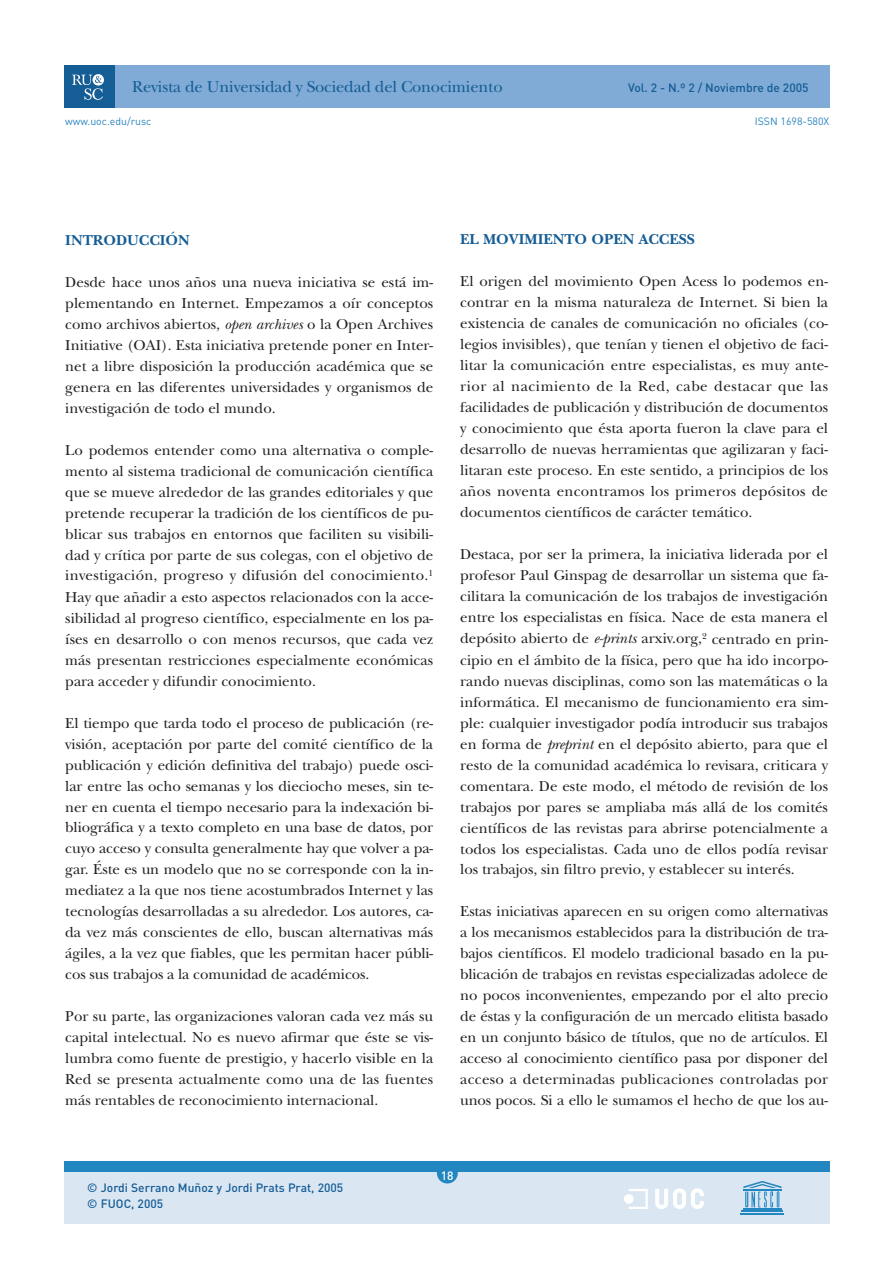
<style>
.page{position:relative;width:893px;height:1263px;background:#fff}
.page>*{position:absolute;margin:0;border:0;box-sizing:border-box;transform-origin:0 0}
.t1{font:16.5px "New Baskerville";letter-spacing:-.01em;color:#155d95}
.t2{font:15px/21px "New Baskerville";color:#231f20;text-align:justify}
.t3{font:700 15px "New Baskerville";color:#155d95}
.t4{font:500 12px/16.2px "DIN";color:#155d95}
.t5{font:500 12px "DIN";color:#fff}
.t6{font:10.5px "DIN";color:#2a83be}
.s1{font-style:italic}
</style>
<div class="page">
<div style="left:84px;top:65px;width:745px;height:43px;background:#80abd6"></div>
<div style="left:64px;top:65px;width:51px;height:43px;background:#155d95"></div>
<svg style="left:72px;top:74px;width:32px;height:26px"></svg>
<div style="left:64px;top:1162px;width:765px;height:10px;background:#2286c0"></div>
<div style="left:64px;top:1172px;width:765px;height:51px;background:#dbe6f3"></div>
<hr style="left:743px;top:1208px;width:38px;height:2px;background:#2286c0">
<hr style="left:741px;top:1211px;width:42px;height:1px;background:#2286c0">
<hr style="left:740px;top:1213px;width:44px;height:2px;background:#2286c0">
<svg style="left:743px;top:1181px;width:38px;height:27px"></svg>
<div style="left:437px;top:1163px;width:21px;height:21px;background:#2286c0;border-radius:50%"></div>
<svg style="left:624px;top:1188px;width:79px;height:21px"></svg>
<p class="t1" style="left:132px;top:81px;width:372px">Revista de Universidad y Sociedad del Conocimiento</p>
<p class="t4" style="left:628px;top:81px;width:182px">Vol. 2 - N.º 2 / Noviembre de 2005</p>
<p class="t6" style="left:65px;top:117px;width:88px">www.uoc.edu/rusc</p>
<p class="t6" style="left:755px;top:117px;width:76px">ISSN 1698-580X</p>
<p class="t3" style="left:65px;top:234px;width:126px">INTRODUCCIÓN</p>
<p class="t2" style="left:65px;top:273px;width:369px">Desde hace unos años una nueva iniciativa se está im&shy;plementando en Internet. Empezamos a oír conceptos como archivos abiertos, <span class="s1">open archives</span> o la Open Archives Initiative (OAI). Esta iniciativa pretende poner en Inter&shy;net a libre disposición la producción académica que se genera en las diferentes universidades y organismos de investigación de todo el mundo.</p>
<p class="t2" style="left:65px;top:441px;width:369px">Lo podemos entender como una alternativa o comple&shy;mento al sistema tradicional de comunicación científica que se mueve alrededor de las grandes editoriales y que pretende recuperar la tradición de los científicos de pu&shy;blicar sus trabajos en entornos que faciliten su visibili&shy;dad y crítica por parte de sus colegas, con el objetivo de investigación, progreso y difusión del conocimiento.<sup>1<br></sup>Hay que añadir a esto aspectos relacionados con la acce&shy;sibilidad al progreso científico, especialmente en los pa&shy;íses en desarrollo o con menos recursos, que cada vez más presentan restricciones especialmente económicas para acceder y difundir conocimiento.</p>
<p class="t2" style="left:65px;top:714px;width:369px">El tiempo que tarda todo el proceso de publicación (re&shy;visión, aceptación por parte del comité científico de la publicación y edición definitiva del trabajo) puede osci&shy;lar entre las ocho semanas y los dieciocho meses, sin te&shy;ner en cuenta el tiempo necesario para la indexación bi&shy;bliográfica y a texto completo en una base de datos, por cuyo acceso y consulta generalmente hay que volver a pa&shy;gar. Éste es un modelo que no se corresponde con la in&shy;mediatez a la que nos tiene acostumbrados Internet y las tecnologías desarrolladas a su alrededor. Los autores, ca&shy;da vez más conscientes de ello, buscan alternativas más ágiles, a la vez que fiables, que les permitan hacer públi&shy;cos sus trabajos a la comunidad de académicos.</p>
<p class="t2" style="left:65px;top:1008px;width:369px">Por su parte, las organizaciones valoran cada vez más su capital intelectual. No es nuevo afirmar que éste se vis&shy;lumbra como fuente de prestigio, y hacerlo visible en la Red se presenta actualmente como una de las fuentes más rentables de reconocimiento internacional.</p>
<p class="t3" style="left:460px;top:234px;width:236px">EL MOVIMIENTO OPEN ACCESS</p>
<p class="t2" style="left:460px;top:273px;width:369px">El origen del movimiento Open Acess lo podemos en&shy;contrar en la misma naturaleza de Internet. Si bien la existencia de canales de comunicación no oficiales (co&shy;legios invisibles), que tenían y tienen el objetivo de faci&shy;litar la comunicación entre especialistas, es muy ante&shy;rior al nacimiento de la Red, cabe destacar que las facilidades de publicación y distribución de documentos y conocimiento que ésta aporta fueron la clave para el desarrollo de nuevas herramientas que agilizaran y faci&shy;litaran este proceso. En este sentido, a principios de los años noventa encontramos los primeros depósitos de documentos científicos de carácter temático.</p>
<p class="t2" style="left:460px;top:546px;width:369px">Destaca, por ser la primera, la iniciativa liderada por el profesor Paul Ginspag de desarrollar un sistema que fa&shy;cilitara la comunicación de los trabajos de investigación entre los especialistas en física. Nace de esta manera el depósito abierto de <span class="s1">e-prints</span> arxiv.org,<sup>2</sup> centrado en prin&shy;cipio en el ámbito de la física, pero que ha ido incorpo&shy;rando nuevas disciplinas, como son las matemáticas o la informática. El mecanismo de funcionamiento era sim&shy;ple: cualquier investigador podía introducir sus trabajos en forma de <span class="s1">preprint</span> en el depósito abierto, para que el resto de la comunidad académica lo revisara, criticara y comentara. De este modo, el método de revisión de los trabajos por pares se ampliaba más allá de los comités científicos de las revistas para abrirse potencialmente a todos los especialistas. Cada uno de ellos podía revisar los trabajos, sin filtro previo, y establecer su interés.</p>
<p class="t2" style="left:460px;top:903px;width:369px">Estas iniciativas aparecen en su origen como alternativas a los mecanismos establecidos para la distribución de tra&shy;bajos científicos. El modelo tradicional basado en la pu&shy;blicación de trabajos en revistas especializadas adolece de no pocos inconvenientes, empezando por el alto precio de éstas y la configuración de un mercado elitista basado en un conjunto básico de títulos, que no de artículos. El acceso al conocimiento científico pasa por disponer del acceso a determinadas publicaciones controladas por unos pocos. Si a ello le sumamos el hecho de que los au-</p>
<p class="t4" style="left:87px;top:1181px;width:257px">© Jordi Serrano Muñoz y Jordi Prats Prat, 2005 © FUOC, 2005</p>
<p class="t5" style="left:444px;top:1165px;width:8px">1</p>
<p class="t5" style="left:440px;top:1171px;width:14px">18</p>
</div>
